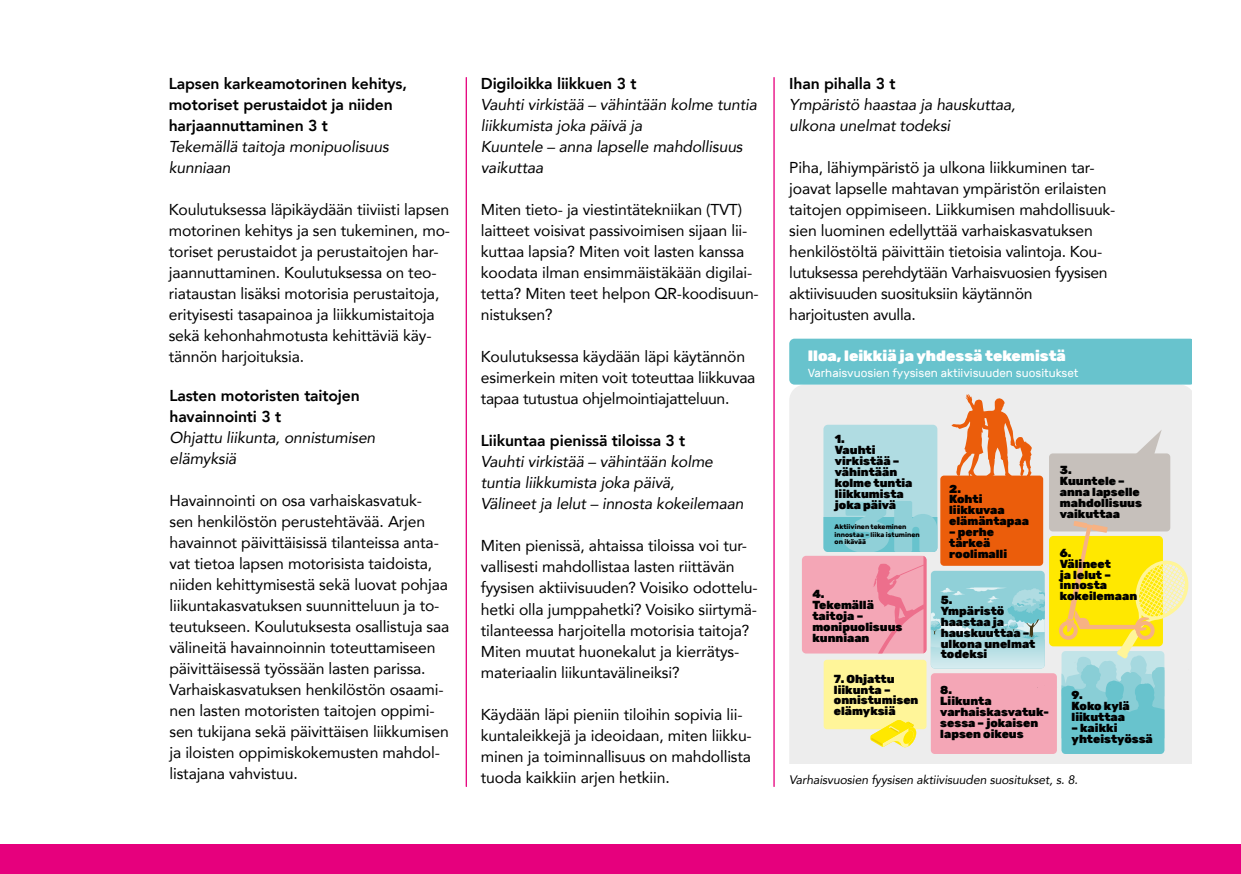
<style>
.page{position:relative;width:1241px;height:874px;background:#fff}
.page>*{position:absolute;margin:0;border:0;box-sizing:border-box;transform-origin:0 0}
.t1{font:15.75px/21px "Avenir";letter-spacing:-.01em;color:#000}
.t2{font:italic 15.75px/21px "Avenir";letter-spacing:-.01em;color:#000}
.t3{font:800 15.75px/21px "Avenir";letter-spacing:-.01em;color:#000}
.t4{font:900 15.05px "Rubik";color:#fff}
.t5{font:italic 12.25px "Avenir";letter-spacing:-.01em;color:#000}
.t6{font:900 11.72px/10.8px "Rubik";color:#000}
.t7{font:11.72px "Rubik";color:#fff}
.t8{font:700 6.65px/7.5px "Rubik";color:#000}
</style>
<div class="page">
<div style="left:0;top:843px;width:1240px;height:30px;background:#e6007d"></div>
<div style="left:789px;top:384px;width:402px;height:378px;background:#ededed"></div>
<div style="left:823px;top:424px;width:114px;height:127px;background:#b0dce2;border-radius:4px"></div>
<div style="left:823px;top:517px;width:114px;height:34px;background:#68c3cd"></div>
<div style="left:801px;top:555px;width:125px;height:98px;background:#f4a6b6;border-radius:4px"></div>
<svg style="left:842px;top:500px;width:205px;height:168px"></svg>
<div style="left:930px;top:673px;width:126px;height:80px;background:#f4a6b6;border-radius:4px"></div>
<div style="left:823px;top:659px;width:103px;height:69px;background:#fff599;border-radius:3px"></div>
<div style="left:940px;top:475px;width:102px;height:90px;background:#eb5d0b;border-radius:4px"></div>
<div style="left:789px;top:338px;width:402px;height:46px;background:#68c3cd"></div>
<svg style="left:870px;top:720px;width:46px;height:27px"></svg>
<div style="left:1048px;top:453px;width:122px;height:78px;background:#c6c0bb;border-radius:4px"></div>
<div style="left:1048px;top:535px;width:114px;height:111px;background:#ffe800;border-radius:4px"></div>
<svg style="left:1056px;top:520px;width:135px;height:233px"></svg>
<svg style="left:1124px;top:429px;width:37px;height:25px"></svg>
<svg style="left:951px;top:394px;width:80px;height:82px;background:#ecb291"></svg>
<hr style="left:465px;top:78px;width:2px;height:708px;background:#e6007d">
<hr style="left:773px;top:78px;width:1px;height:708px;background:#e6007d">
<p class="t3" style="left:169px;top:73px;width:240px">Lapsen karkeamotorinen kehitys, motoriset perustaidot ja niiden harjaannuttaminen 3 t</p>
<p class="t2" style="left:169px;top:136px;width:221px">Tekemällä taitoja monipuolisuus kunniaan</p>
<p class="t1" style="left:169px;top:198px;width:283px">Koulutuksessa läpikäydään tiiviisti lapsen motorinen kehitys ja sen tukeminen, mo&shy;toriset perustaidot ja perustaitojen har&shy;jaannuttaminen. Koulutuksessa on teo&shy;riataustan lisäksi motorisia perustaitoja, erityisesti tasapainoa ja liikkumistaitoja sekä kehonhahmotusta kehittäviä käy&shy;tännön harjoituksia.</p>
<p class="t3" style="left:169px;top:385px;width:192px">Lasten motoristen taitojen havainnointi 3 t</p>
<p class="t2" style="left:169px;top:427px;width:207px">Ohjattu liikunta, onnistumisen elämyksiä</p>
<p class="t1" style="left:169px;top:489px;width:281px">Havainnointi on osa varhaiskasvatuk&shy;sen henkilöstön perustehtävää. Arjen havainnot päivittäisissä tilanteissa anta&shy;vat tietoa lapsen motorisista taidoista, niiden kehittymisestä sekä luovat pohjaa liikuntakasvatuksen suunnitteluun ja to&shy;teutukseen. Koulutuksesta osallistuja saa välineitä havainnoinnin toteuttamiseen päivittäisessä työssään lasten parissa.<br>Varhaiskasvatuksen henkilöstön osaami&shy;nen lasten motoristen taitojen oppimi&shy;sen tukijana sekä päivittäisen liikkumisen ja iloisten oppimiskokemusten mahdol&shy;listajana vahvistuu.</p>
<p class="t3" style="left:481px;top:73px;width:157px">Digiloikka liikkuen 3 t</p>
<p class="t2" style="left:481px;top:94px;width:277px">Vauhti virkistää – vähintään kolme tuntia liikkumista joka päivä ja<br>Kuuntele – anna lapselle mahdollisuus vaikuttaa</p>
<p class="t1" style="left:481px;top:198px;width:279px">Miten tieto- ja viestintätekniikan (TVT) laitteet voisivat passivoimisen sijaan lii&shy;kuttaa lapsia? Miten voit lasten kanssa koodata ilman ensimmäistäkään digilai&shy;tetta? Miten teet helpon QR-koodisuun&shy;nistuksen?</p>
<p class="t1" style="left:481px;top:345px;width:276px">Koulutuksessa käydään läpi käytännön esimerkein miten voit toteuttaa liikkuvaa tapaa tutustua ohjelmointiajatteluun.</p>
<p class="t3" style="left:481px;top:430px;width:206px">Liikuntaa pienissä tiloissa 3 t</p>
<p class="t2" style="left:481px;top:451px;width:264px">Vauhti virkistää – vähintään kolme tuntia liikkumista joka päivä,<br>Välineet ja lelut – innosta kokeilemaan</p>
<p class="t1" style="left:481px;top:534px;width:278px">Miten pienissä, ahtaissa tiloissa voi tur&shy;vallisesti mahdollistaa lasten riittävän fyysisen aktiivisuuden? Voisiko odottelu&shy;hetki olla jumppahetki? Voisiko siirtymä&shy;tilanteessa harjoitella motorisia taitoja?<br>Miten muutat huonekalut ja kierrätys&shy;materiaalin liikuntavälineiksi?</p>
<p class="t1" style="left:481px;top:702px;width:272px">Käydään läpi pieniin tiloihin sopivia lii&shy;kuntaleikkejä ja ideoidaan, miten liikku&shy;minen ja toiminnallisuus on mahdollista tuoda kaikkiin arjen hetkiin.</p>
<p class="t3" style="left:789px;top:73px;width:108px">Ihan pihalla 3 t</p>
<p class="t2" style="left:789px;top:94px;width:228px">Ympäristö haastaa ja hauskuttaa, ulkona unelmat todeksi</p>
<p class="t1" style="left:789px;top:156px;width:328px">Piha, lähiympäristö ja ulkona liikkuminen tar&shy;joavat lapselle mahtavan ympäristön erilaisten taitojen oppimiseen. Liikkumisen mahdollisuuk&shy;sien luominen edellyttää varhaiskasvatuksen henkilöstöltä päivittäin tietoisia valintoja. Kou&shy;lutuksessa perehdytään Varhaisvuosien fyysisen aktiivisuuden suosituksiin käytännön harjoitusten avulla.</p>
<p class="t4" style="left:807px;top:347px;width:260px">Iloa, leikkiä ja yhdessä tekemistä</p>
<p class="t7" style="left:807px;top:366px;width:272px">Varhaisvuosien fyysisen aktiivisuuden suositukset</p>
<p class="t6" style="left:834px;top:434px;width:79px">1.<br>Vauhti virkistää – vähintään kolme tuntia liikkumista joka päivä</p>
<p class="t8" style="left:834px;top:523px;width:87px">Aktiivinen tekeminen innostaa – liika istuminen on ikävää</p>
<p class="t6" style="left:949px;top:483px;width:81px">2.<br>Kohti liikkuvaa elämäntapaa</p>
<p class="t6" style="left:949px;top:526px;width:59px">– perhe tärkeä roolimalli</p>
<p class="t6" style="left:812px;top:588px;width:92px">4.<br>Tekemällä taitoja – monipuolisuus kunniaan</p>
<p class="t6" style="left:940px;top:594px;width:96px">5.<br>Ympäristö haastaa ja hauskuuttaa – ulkona unelmat todeksi</p>
<p class="t6" style="left:833px;top:673px;width:86px">7. Ohjattu liikunta – onnistumisen elämyksiä</p>
<p class="t6" style="left:940px;top:684px;width:110px">8.<br>Liikunta varhaiskasvatuk&shy;sessa – jokaisen lapsen oikeus</p>
<p class="t6" style="left:1059px;top:464px;width:84px">3.<br>Kuuntele – anna lapselle mahdollisuus vaikuttaa</p>
<p class="t6" style="left:1059px;top:547px;width:79px">6.<br>Välineet<br>ja lelut – innosta kokeilemaan</p>
<p class="t6" style="left:1071px;top:689px;width:60px">9.<br>Koko kylä liikuttaa</p>
<p class="t6" style="left:1071px;top:721px;width:83px">– kaikki yhteistyössä</p>
<p class="t5" style="left:789px;top:771px;width:290px">Varhaisvuosien fyysisen aktiivisuuden suositukset, s. 8.</p>
</div>
